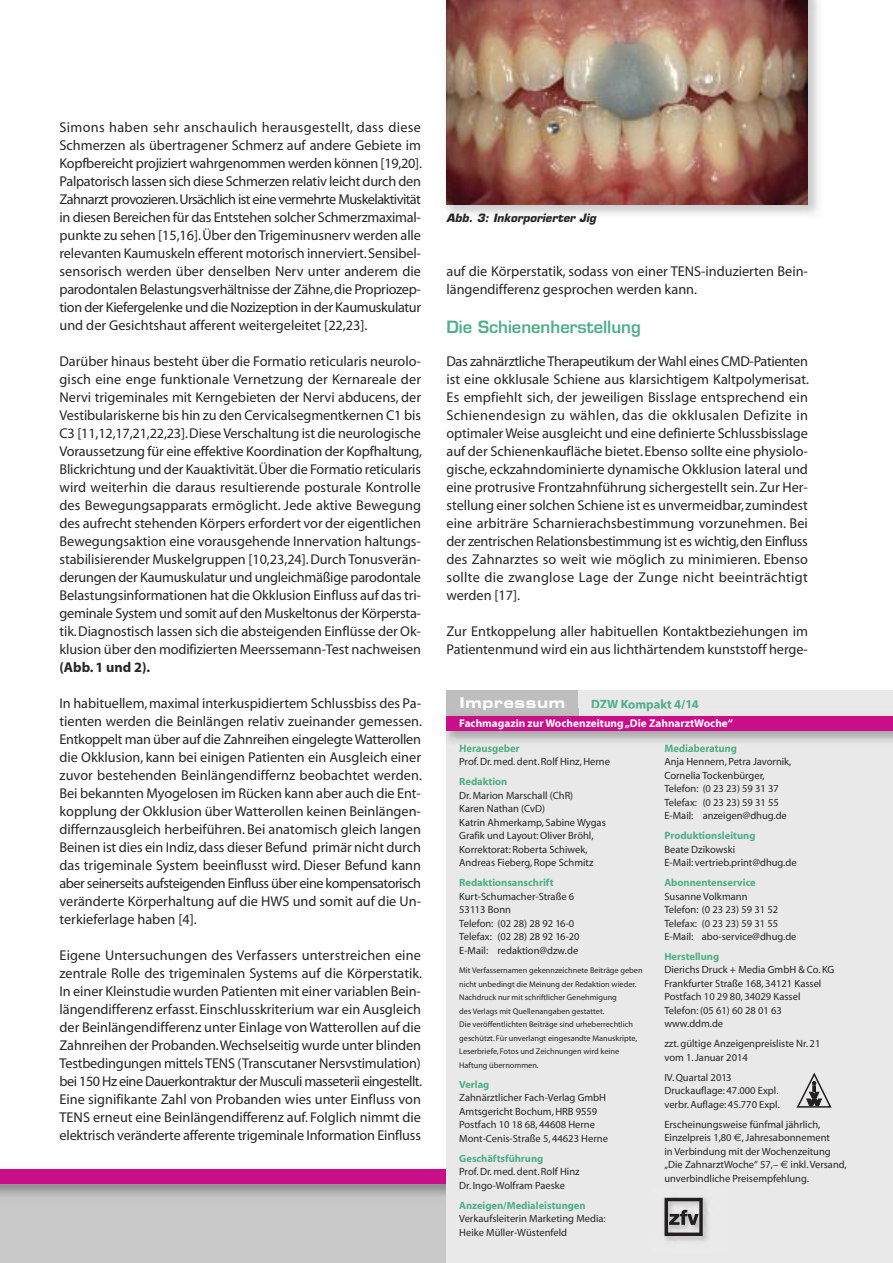
<style>
.page{position:relative;width:893px;height:1263px;background:#fff}
.page>*{position:absolute;margin:0;border:0;box-sizing:border-box;transform-origin:0 0}
.t1{font:600 16.5px "Eurostile";color:#4faf87}
.t2{font:14.85px "Eurostile Bold Extended Two";letter-spacing:.05em;color:#fff;scale:.91 1}
.t3{font:14.25px/18px "Myriad";color:#272627;text-align:justify}
.t4{font:700 14.25px "Myriad";color:#272627}
.t5{font:700 13.5px "Myriad";color:#4faf87;scale:.93 1}
.t6{font:700 11.25px "Myriad";color:#fff}
.t7{font:italic 700 11.25px "Eurostile";letter-spacing:.005em;color:#272627}
.t8{font:10.5px/13.5px "Myriad";color:#272627}
.t9{font:700 10.5px "Myriad";color:#4faf87}
.t10{font:8.25px/13.5px "Myriad";color:#272627}
.s1{font-family:"Euro Sans"}
</style>
<div class="page">
<div style="left:0;top:1169px;width:455px;height:94px;background:#c9c9c9"></div>
<div style="left:0;top:1169px;width:455px;height:15px;background:#ca0d89"></div>
<div style="left:446px;top:690px;width:447px;height:573px;background:#e9e9e9"></div>
<div style="left:446px;top:690px;width:132px;height:27px;background:#bebebe"></div>
<svg style="left:797px;top:1072px;width:35px;height:36px"></svg>
<img style="left:664px;top:1197px;width:44px;height:44px">
<svg style="left:664px;top:1198px;width:39px;height:38px"></svg>
<img style="left:446px;top:709px;width:447px;height:40px">
<img style="left:460px;top:744px;width:59px;height:5px">
<img style="left:665px;top:744px;width:65px;height:5px">
<img style="left:629px;top:709px;width:56px;height:2px">
<div style="left:446px;top:716px;width:447px;height:14px;background:#ca0d89"></div>
<img style="left:446px;top:0;width:373px;height:214px">
<img style="left:446px;top:0;width:362px;height:204px">
<p class="t3" style="left:60px;top:120px;width:364px">Simons haben sehr anschaulich herausgestellt, dass diese Schmerzen als übertragener Schmerz auf andere Gebiete im Kopfbereicht projiziert wahrgenommen werden können [19,20].<br>Palpatorisch lassen sich diese Schmerzen relativ leicht durch den Zahnarzt provozieren.Ursächlich ist eine vermehrte Muskelaktivität in diesen Bereichen für das Entstehen solcher Schmerzmaximal&shy;punkte zu sehen [15,16].Über denTrigeminusnerv werden alle relevanten Kaumuskeln efferent motorisch innerviert.Sensibel&shy;sensorisch werden über denselben Nerv unter anderem die parodontalen Belastungsverhältnisse der Zähne,die Propriozep&shy;tion der Kiefergelenke und die Nozizeption in der Kaumuskulatur und der Gesichtshaut afferent weitergeleitet [22,23].</p>
<p class="t3" style="left:60px;top:354px;width:364px">Darüber hinaus besteht über die Formatio reticularis neurolo&shy;gisch eine enge funktionale Vernetzung der Kernareale der Nervi trigeminales mit Kerngebieten der Nervi abducens, der Vestibulariskerne bis hin zu den Cervicalsegmentkernen C1 bis C3 [11,12,17,21,22,23].DieseVerschaltung ist die neurologische Voraussetzung für eine effektive Koordination der Kopfhaltung, Blickrichtung und der Kauaktivität.Über die Formatio reticularis wird weiterhin die daraus resultierende posturale Kontrolle des Bewegungsapparats ermöglicht. Jede aktive Bewegung des aufrecht stehenden Körpers erfordert vor der eigentlichen Bewegungsaktion eine vorausgehende Innervation haltungs&shy;stabilisierender Muskelgruppen [10,23,24].DurchTonusverän&shy;derungen der Kaumuskulatur und ungleichmäßige parodontale Belastungsinformationen hat die Okklusion Einfluss auf das tri&shy;geminale System und somit auf den Muskeltonus der Körpersta&shy;tik.Diagnostisch lassen sich die absteigenden Einflüsse der Ok&shy;klusion über den modifizierten Meerssemann-Test nachweisen</p>
<p class="t4" style="left:60px;top:662px;width:92px">(Abb. 1 und 2).</p>
<p class="t3" style="left:60px;top:696px;width:364px">In habituellem,maximal interkuspidiertem Schlussbiss des Pa&shy;tienten werden die Beinlängen relativ zueinander gemessen.<br>Entkoppelt man über auf die Zahnreihen eingelegteWatterollen die Okklusion, kann bei einigen Patienten ein Ausgleich einer zuvor bestehenden Beinlängendiffernz beobachtet werden.<br>Bei bekannten Myogelosen im Rücken kann aber auch die Ent&shy;kopplung der Okklusion über Watterollen keinen Beinlängen&shy;differnzausgleich herbeiführen. Bei anatomisch gleich langen Beinen ist dies ein Indiz,dass dieser Befund primär nicht durch das trigeminale System beeinflusst wird. Dieser Befund kann aber seinerseits aufsteigenden Einfluss über eine kompensatorisch veränderte Körperhaltung auf die HWS und somit auf die Un&shy;terkieferlage haben [4].</p>
<p class="t3" style="left:60px;top:948px;width:364px">Eigene Untersuchungen des Verfassers unterstreichen eine zentrale Rolle des trigeminalen Systems auf die Körperstatik.<br>In einer Kleinstudie wurden Patienten mit einer variablen Bein&shy;längendifferenz erfasst.Einschlusskriterium war ein Ausgleich der Beinlängendifferenz unter Einlage von Watterollen auf die Zahnreihen der Probanden.Wechselseitig wurde unter blinden Testbedingungen mittels TENS (Transcutaner Nersvstimulation) bei 150 Hz eine Dauerkontraktur der Musculi masseterii eingestellt.<br>Eine signifikante Zahl von Probanden wies unter Einfluss von TENS erneut eine Beinlängendifferenz auf. Folglich nimmt die elektrisch veränderte afferente trigeminale Information Einfluss</p>
<p class="t7" style="left:446px;top:214px;width:151px">Abb. 3: Inkorporierter Jig</p>
<p class="t3" style="left:446px;top:264px;width:363px">auf die Körperstatik, sodass von einer TENS-induzierten Bein&shy;längendifferenz gesprochen werden kann.</p>
<p class="t1" style="left:446px;top:321px;width:196px">Die Schienenherstellung</p>
<p class="t3" style="left:446px;top:354px;width:364px">Das zahnärztlicheTherapeutikum derWahl eines CMD-Patienten ist eine okklusale Schiene aus klarsichtigem Kaltpolymerisat.<br>Es empfiehlt sich, der jeweiligen Bisslage entsprechend ein Schienendesign zu wählen, das die okklusalen Defizite in optimalerWeise ausgleicht und eine definierte Schlussbisslage auf der Schienenkaufläche bietet.Ebenso sollte eine physiolo&shy;gische, eckzahndominierte dynamische Okklusion lateral und eine protrusive Frontzahnführung sichergestellt sein.Zur Her&shy;stellung einer solchen Schiene ist es unvermeidbar, zumindest eine arbiträre Scharnierachsbestimmung vorzunehmen. Bei der zentrischen Relationsbestimmung ist es wichtig,den Einfluss des Zahnarztes so weit wie möglich zu minimieren. Ebenso sollte die zwanglose Lage der Zunge nicht beeinträchtigt werden [17].</p>
<p class="t3" style="left:446px;top:624px;width:363px">Zur Entkoppelung aller habituellen Kontaktbeziehungen im<br>Patientenmund wird ein aus lichthärtendem kunststoff herge-</p>
<p class="t2" style="left:459px;top:697px;width:118px">Impressum</p>
<p class="t5" style="left:591px;top:699px;width:117px">DZW Kompakt 4/14</p>
<p class="t6" style="left:459px;top:718px;width:275px">Fachmagazin zur Wochenzeitung„Die ZahnarztWoche“</p>
<p class="t9" style="left:459px;top:744px;width:62px">Herausgeber</p>
<p class="t8" style="left:459px;top:756px;width:152px">Prof.Dr.med.dent. Rolf Hinz,Herne</p>
<p class="t9" style="left:459px;top:778px;width:50px">Redaktion</p>
<p class="t8" style="left:459px;top:789px;width:148px">Dr. Marion Marschall (ChR)<br>Karen Nathan (CvD)<br>Katrin Ahmerkamp, Sabine Wygas<br>Grafik und Layout:Oliver Bröhl,<br>Korrektorat: Roberta Schiwek,<br>Andreas Fieberg, Rope Schmitz</p>
<p class="t9" style="left:459px;top:878px;width:96px">Redaktionsanschrift</p>
<p class="t8" style="left:459px;top:890px;width:122px">Kurt-Schumacher-Straße 6<br>53113 Bonn<br>Telefon: (02 28) 28 92 16-0<br>Telefax: (02 28) 28 92 16-20<br>E-Mail: redaktion@dzw.de</p>
<p class="t10" style="left:459px;top:965px;width:185px">Mit Verfassernamen gekennzeichnete Beiträge geben nicht unbedingt die Meinung der Redaktion wieder.<br>Nachdruck nur mit schriftlicher Genehmigung<br>des Verlags mit Quellenangaben gestattet.<br>Die veröffentlichten Beiträge sind urheberrechtlich geschützt. Für unverlangt eingesandte Manuskripte, Leserbriefe, Fotos und Zeichnungen wird keine Haftung übernommen.</p>
<p class="t9" style="left:459px;top:1080px;width:32px">Verlag</p>
<p class="t8" style="left:459px;top:1092px;width:150px">Zahnärztlicher Fach-Verlag GmbH<br>Amtsgericht Bochum,HRB 9559<br>Postfach 10 18 68, 44608 Herne<br>Mont-Cenis-Straße 5, 44623 Herne</p>
<p class="t9" style="left:459px;top:1154px;width:86px">Geschäftsführung</p>
<p class="t8" style="left:459px;top:1166px;width:122px">Prof.Dr.med.dent. Rolf Hinz<br>Dr. Ingo-Wolfram Paeske</p>
<p class="t9" style="left:459px;top:1201px;width:128px">Anzeigen/Medialeistungen</p>
<p class="t8" style="left:459px;top:1213px;width:148px">Verkaufsleiterin Marketing Media:<br>Heike Müller-Wüstenfeld</p>
<p class="t9" style="left:664px;top:744px;width:74px">Mediaberatung</p>
<p class="t8" style="left:664px;top:756px;width:128px">Anja Hennern, Petra Javornik,<br>Cornelia Tockenbürger,<br>Telefon: (0 23 23) 59 31 37<br>Telefax: (0 23 23) 59 31 55<br>E-Mail: anzeigen@dhug.de</p>
<p class="t9" style="left:664px;top:832px;width:93px">Produktionsleitung</p>
<p class="t8" style="left:664px;top:843px;width:134px">Beate Dzikowski<br>E-Mail: vertrieb.print@dhug.de</p>
<p class="t9" style="left:664px;top:878px;width:93px">Abonnentenservice</p>
<p class="t8" style="left:664px;top:890px;width:134px">Susanne Volkmann<br>Telefon: (0 23 23) 59 31 52<br>Telefax: (0 23 23) 59 31 55<br>E-Mail: abo-service@dhug.de</p>
<p class="t9" style="left:664px;top:952px;width:56px">Herstellung</p>
<p class="t8" style="left:664px;top:964px;width:171px">Dierichs Druck + Media GmbH &amp; Co. KG<br>Frankfurter Straße 168, 34121 Kassel<br>Postfach 10 29 80, 34029 Kassel<br>Telefon: (05 61) 60 28 01 63 www.ddm.de</p>
<p class="t8" style="left:664px;top:1038px;width:157px">zzt.gültige Anzeigenpreisliste Nr. 21 vom 1.Januar 2014</p>
<p class="t8" style="left:664px;top:1071px;width:117px">IV.Quartal 2013<br>Druckauflage: 47.000 Expl. verbr.Auflage: 45.770 Expl.</p>
<p class="t8" style="left:664px;top:1118px;width:184px">Erscheinungsweise fünfmal jährlich, Einzelpreis 1,80 <span class="s1">€</span>,Jahresabonnement<br>in Verbindung mit der Wochenzeitung „Die ZahnarztWoche“ 57,– <span class="s1">€</span> inkl.Versand, unverbindliche Preisempfehlung.</p>
</div>
